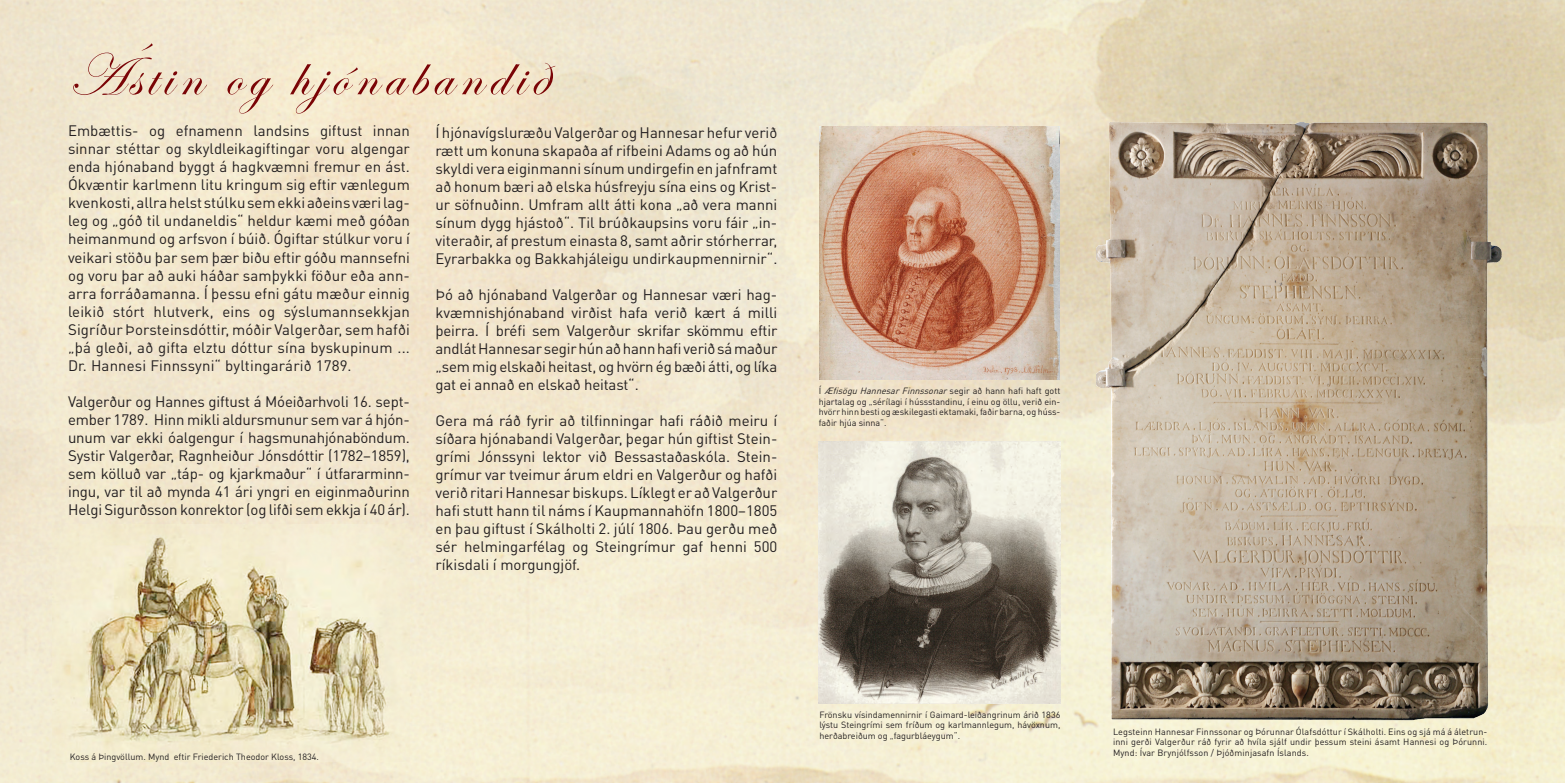
<style>
.page{position:relative;width:1565px;height:783px;background:#fff}
.page>*{position:absolute;margin:0;border:0;box-sizing:border-box;transform-origin:0 0}
.t1{font:60px "Edwardian Script ITC";letter-spacing:.1em;color:#7a0406}
.t2{font:15px/18px "DIN Pro";color:#231f20}
.t3{font:9px/10.8px "DIN Pro";letter-spacing:.01em;color:#231f20;text-align:justify}
.s1{font-style:italic}
</style>
<div class="page">
<img style="left:819px;top:127px;width:240px;height:252px">
<img style="left:819px;top:441px;width:241px;height:262px">
<img style="left:1096px;top:111px;width:408px;height:616px">
<img style="left:52px;top:524px;width:358px;height:237px">
<h1 class="t1" style="left:68px;top:43px;width:481px">Ástin og hjónabandið</h1>
<p class="t2" style="left:68px;top:121px;width:343px">Embættis- og efnamenn landsins giftust innan sinnar stéttar og skyldleikagiftingar voru algengar enda hjónaband byggt á hagkvæmni fremur en ást.<br>Ókvæntir karlmenn litu kringum sig eftir vænlegum kvenkosti, allra helst stúlku sem ekki aðeins væri lag&shy;leg og „góð til undaneldis“ heldur kæmi með góðan heimanmund og arfsvon í búið. Ógiftar stúlkur voru í veikari stöðu þar sem þær biðu eftir góðu mannsefni og voru þar að auki háðar samþykki föður eða ann&shy;arra forráðamanna. Í þessu efni gátu mæður einnig leikið stórt hlutverk, eins og sýslumannsekkjan Sigríður Þorsteinsdóttir, móðir Valgerðar, sem hafði „þá gleði, að gifta elztu dóttur sína byskupinum ...<br>Dr. Hannesi Finnssyni“ byltingarárið 1789.</p>
<p class="t2" style="left:68px;top:391px;width:343px">Valgerður og Hannes giftust á Móeiðarhvoli 16. sept&shy;ember 1789. Hinn mikli aldursmunur sem var á hjón&shy;unum var ekki óalgengur í hagsmunahjónaböndum.<br>Systir Valgerðar, Ragnheiður Jónsdóttir (1782–1859), sem kölluð var „táp- og kjarkmaður“ í útfararminn&shy;ingu, var til að mynda 41 ári yngri en eiginmaðurinn Helgi Sigurðsson konrektor (og lifði sem ekkja í 40 ár).</p>
<p class="t2" style="left:435px;top:123px;width:343px">Í hjónavígsluræðu Valgerðar og Hannesar hefur verið rætt um konuna skapaða af rifbeini Adams og að hún skyldi vera eiginmanni sínum undirgefin en jafnframt að honum bæri að elska húsfreyju sína eins og Krist&shy;ur söfnuðinn. Umfram allt átti kona „að vera manni sínum dygg hjástoð“. Til brúðkaupsins voru fáir „in&shy;viteraðir, af prestum einasta 8, samt aðrir stórherrar, Eyrarbakka og Bakkahjáleigu undirkaupmennirnir“.</p>
<p class="t2" style="left:435px;top:285px;width:343px;text-align:justify">Þó að hjónaband Valgerðar og Hannesar væri hag&shy;kvæmnishjónaband virðist hafa verið kært á milli þeirra. Í bréfi sem Valgerður skrifar skömmu eftir andlát Hannesar segir hún að hann hafi verið sá maður „sem mig elskaði heitast, og hvörn ég bæði átti, og líka gat ei annað en elskað heitast“.</p>
<p class="t2" style="left:435px;top:411px;width:343px">Gera má ráð fyrir að tilfinningar hafi ráðið meiru í síðara hjónabandi Valgerðar, þegar hún giftist Stein&shy;grími Jónssyni lektor við Bessastaðaskóla. Stein&shy;grímur var tveimur árum eldri en Valgerður og hafði verið ritari Hannesar biskups. Líklegt er að Valgerður hafi stutt hann til náms í Kaupmannahöfn 1800–1805 en þau giftust í Skálholti 2. júlí 1806. Þau gerðu með sér helmingarfélag og Steingrímur gaf henni 500 ríkisdali í morgungjöf.</p>
<p class="t3" style="left:819px;top:384px;width:243px">Í <span class="s1">ÆfisöguHannesarFinnssonar</span>s e g i r a ð h a n n h a fi h a ft g o t t hjartalag og „sérílagi í hússstandinu, í einu og öllu, verið ein&shy;hvörr hinn besti og æskilegasti ektamaki, faðir barna, og húss&shy;faðir hjúa sinna“.</p>
<p class="t3" style="left:70px;top:750px;width:251px">Koss á Þingvöllum. Mynd eftir Friederich Theodor Kloss, 1834.</p>
<p class="t3" style="left:819px;top:708px;width:242px">Frönsku vísindamennirnir í Gaimard-leiðangrinum árið 1836 lýstu Steingrími sem fríðum og karlmannlegum, hávöxnum, herðabreiðum og „fagurbláeygum“.</p>
<p class="t3" style="left:1113px;top:725px;width:376px;text-align:left">Legsteinn Hannesar Finnssonar og Þórunnar Ólafsdóttur í Skálholti. Eins og sjá má á áletrun&shy;inni gerði Valgerður ráð fyrir að hvíla sjálf undir þessum steini ásamt Hannesi og Þórunni.<br>Mynd: Ívar Brynjólfsson / Þjóðminjasafn Íslands.</p>
</div>
